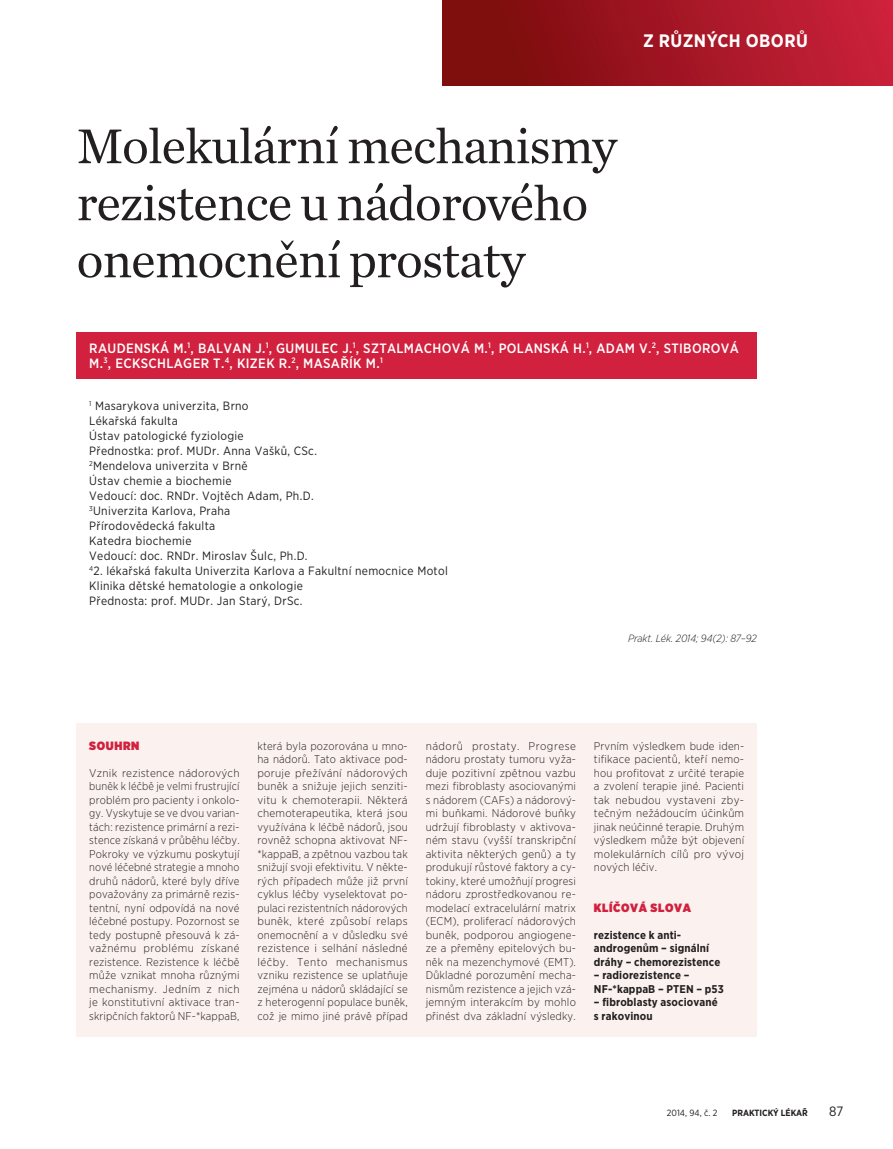
<style>
.page{position:relative;width:893px;height:1149px;background:#fff}
.page>*{position:absolute;margin:0;border:0;box-sizing:border-box;transform-origin:0 0}
.titul{font:51px/57px "Chronicle Text G1";letter-spacing:-.02em;color:#231f20}
.t1{font:700 18px "Gotham Narrow";letter-spacing:.025em;color:#fff}
.autor_jmeno{font:500 13.5px/15px "Gotham Narrow";letter-spacing:.025em;color:#fff}
.t2{font:13.5px "Gotham Narrow";color:#231f20}
.autor_jmeno-2{font:12px "Gotham Narrow";letter-spacing:.025em;color:#231f20}
.mezititulek_predek{font:900 12px "Gotham Narrow";letter-spacing:.05em;color:#d1213e}
.souhrn{font:300 11.25px/13.5px "Gotham Narrow";letter-spacing:.01em;color:#231f20;text-align:justify}
.klicova_slova{font:700 11.25px/13.5px "Gotham Narrow";letter-spacing:.01em;color:#231f20}
.citace{font:italic 300 10.5px "Gotham Narrow";letter-spacing:-.005em;color:#231f20}
.t3{font:700 9px "Gotham Narrow";color:#231f20}
.t4{font:9px "Gotham Narrow";color:#231f20}
</style>
<div class="page">
<div style="left:442px;top:0;width:451px;height:85px;background:linear-gradient(to right,#750b08,#cc203c)"></div>
<div style="left:77px;top:332px;width:680px;height:46px;background:#d1213e"></div>
<div style="left:77px;top:723px;width:680px;height:313px;background:#fbf2ef"></div>
<p class="t1" style="left:643px;top:29px;width:166px">Z RŮZNÝCH OBORŮ</p>
<p class="titul" style="left:77px;top:115px;width:542px">Molekulární mechanismy rezistence u nádorového onemocnění prostaty</p>
<p class="autor_jmeno" style="left:89px;top:340px;width:651px">RAUDENSKÁ M.<sup>1</sup>, BALVAN J.<sup>1</sup>, GUMULEC J.<sup>1</sup>, SZTALMACHOVÁ M.<sup>1</sup>, POLANSKÁ H.<sup>1</sup>, ADAM V.<sup>2</sup>, STIBOROVÁ<br>M.<sup>3</sup>, ECKSCHLAGER T.<sup>4</sup>, KIZEK R.<sup>2</sup>, MASAŘÍK M.<sup>1</sup></p>
<p class="autor_jmeno-2" style="left:89px;top:398px;width:161px"><sup>1</sup> Masarykova univerzita, Brno</p>
<p class="autor_jmeno-2" style="left:89px;top:413px;width:90px">Lékařská fakulta</p>
<p class="autor_jmeno-2" style="left:89px;top:428px;width:156px">Ústav patologické fyziologie</p>
<p class="autor_jmeno-2" style="left:89px;top:443px;width:229px">Přednostka: prof. MUDr. Anna Vašků, CSc.</p>
<p class="autor_jmeno-2" style="left:89px;top:458px;width:160px"><sup>2</sup>Mendelova univerzita v Brně</p>
<p class="autor_jmeno-2" style="left:89px;top:473px;width:144px">Ústav chemie a biochemie</p>
<p class="autor_jmeno-2" style="left:89px;top:488px;width:226px">Vedoucí: doc. RNDr. Vojtěch Adam, Ph.D.</p>
<p class="autor_jmeno-2" style="left:89px;top:503px;width:142px"><sup>3</sup>Univerzita Karlova, Praha</p>
<p class="autor_jmeno-2" style="left:89px;top:518px;width:127px">Přírodovědecká fakulta</p>
<p class="autor_jmeno-2" style="left:89px;top:533px;width:104px">Katedra biochemie</p>
<p class="autor_jmeno-2" style="left:89px;top:548px;width:220px">Vedoucí: doc. RNDr. Miroslav Šulc, Ph.D.</p>
<p class="autor_jmeno-2" style="left:89px;top:563px;width:360px"><sup>4</sup>2. lékařská fakulta Univerzita Karlova a Fakultní nemocnice Motol</p>
<p class="autor_jmeno-2" style="left:89px;top:578px;width:215px">Klinika dětské hematologie a onkologie</p>
<p class="autor_jmeno-2" style="left:89px;top:593px;width:215px">Přednosta: prof. MUDr. Jan Starý, DrSc.</p>
<p class="citace" style="left:628px;top:632px;width:130px">Prakt. Lék. 2014; 94(2): 87–92</p>
<p class="mezititulek_predek" style="left:89px;top:737px;width:52px">SOUHRN</p>
<p class="souhrn" style="left:89px;top:765px;width:152px">Vznik rezistence nádorových buněk k léčbě je velmi frustrující problém pro pacienty i onkolo&shy;gy. Vyskytuje se ve dvou varian&shy;tách: rezistence primární a rezi&shy;stence získaná v průběhu léčby.<br>Pokroky ve výzkumu poskytují nové léčebné strategie a mnoho druhů nádorů, které byly dříve považovány za primárně rezis&shy;tentní, nyní odpovídá na nové léčebné postupy. Pozornost se tedy postupně přesouvá k zá&shy;važnému problému získané rezistence. Rezistence k léčbě může vznikat mnoha různými mechanismy. Jedním z nich je konstitutivní aktivace tran&shy;skripčních faktorů NF-*kappaB,</p>
<p class="souhrn" style="left:257px;top:738px;width:152px">která byla pozorována u mno&shy;ha nádorů. Tato aktivace pod&shy;poruje přežívání nádorových buněk a snižuje jejich senziti&shy;vitu k chemoterapii. Některá chemoterapeutika, která jsou využívána k léčbě nádorů, jsou rovněž schopna aktivovat NF-*kappaB, a zpětnou vazbou tak snižují svoji efektivitu. V někte&shy;rých případech může již první cyklus léčby vyselektovat po&shy;pulaci rezistentních nádorových buněk, které způsobí relaps onemocnění a v důsledku své rezistence i selhání následné léčby. Tento mechanismus vzniku rezistence se uplatňuje zejména u nádorů skládající se z heterogenní populace buněk, což je mimo jiné právě případ</p>
<p class="souhrn" style="left:426px;top:738px;width:152px">nádorů prostaty. Progrese nádoru prostaty tumoru vyža&shy;duje pozitivní zpětnou vazbu mezi fibroblasty asociovanými s nádorem (CAFs) a nádorový&shy;mi buňkami. Nádorové buňky udržují fibroblasty v aktivova&shy;ném stavu (vyšší transkripční aktivita některých genů) a ty produkují růstové faktory a cy&shy;tokiny, které umožňují progresi nádoru zprostředkovanou re&shy;modelací extracelulární matrix (ECM), proliferací nádorových buněk, podporou angiogene&shy;ze a přeměny epitelových bu&shy;něk na mezenchymové (EMT).<br>Důkladné porozumění mecha&shy;nismům rezistence a jejich vzá&shy;jemným interakcím by mohlo přinést dva základní výsledky.</p>
<p class="souhrn" style="left:594px;top:738px;width:152px">Prvním výsledkem bude iden&shy;tifikace pacientů, kteří nemo&shy;hou profitovat z určité terapie a zvolení terapie jiné. Pacienti tak nebudou vystaveni zby&shy;tečným nežádoucím účinkům jinak neúčinné terapie. Druhým výsledkem může být objevení molekulárních cílů pro vývoj nových léčiv.</p>
<p class="mezititulek_predek" style="left:594px;top:899px;width:99px">KLÍČOVÁ SLOVA</p>
<p class="klicova_slova" style="left:594px;top:927px;width:128px">rezistence k anti&shy;androgenům – signální dráhy – chemorezistence</p>
<p class="klicova_slova" style="left:594px;top:968px;width:132px">– radiorezistence –<br>NF-*kappaB – PTEN – p53</p>
<p class="klicova_slova" style="left:594px;top:995px;width:125px">– fibroblasty asociované s rakovinou</p>
<p class="t4" style="left:667px;top:1106px;width:52px">2014, 94, č. 2</p>
<p class="t3" style="left:732px;top:1106px;width:77px">PRAKTICKÝ LÉKAŘ</p>
<p class="t2" style="left:829px;top:1102px;width:16px">87</p>
</div>
